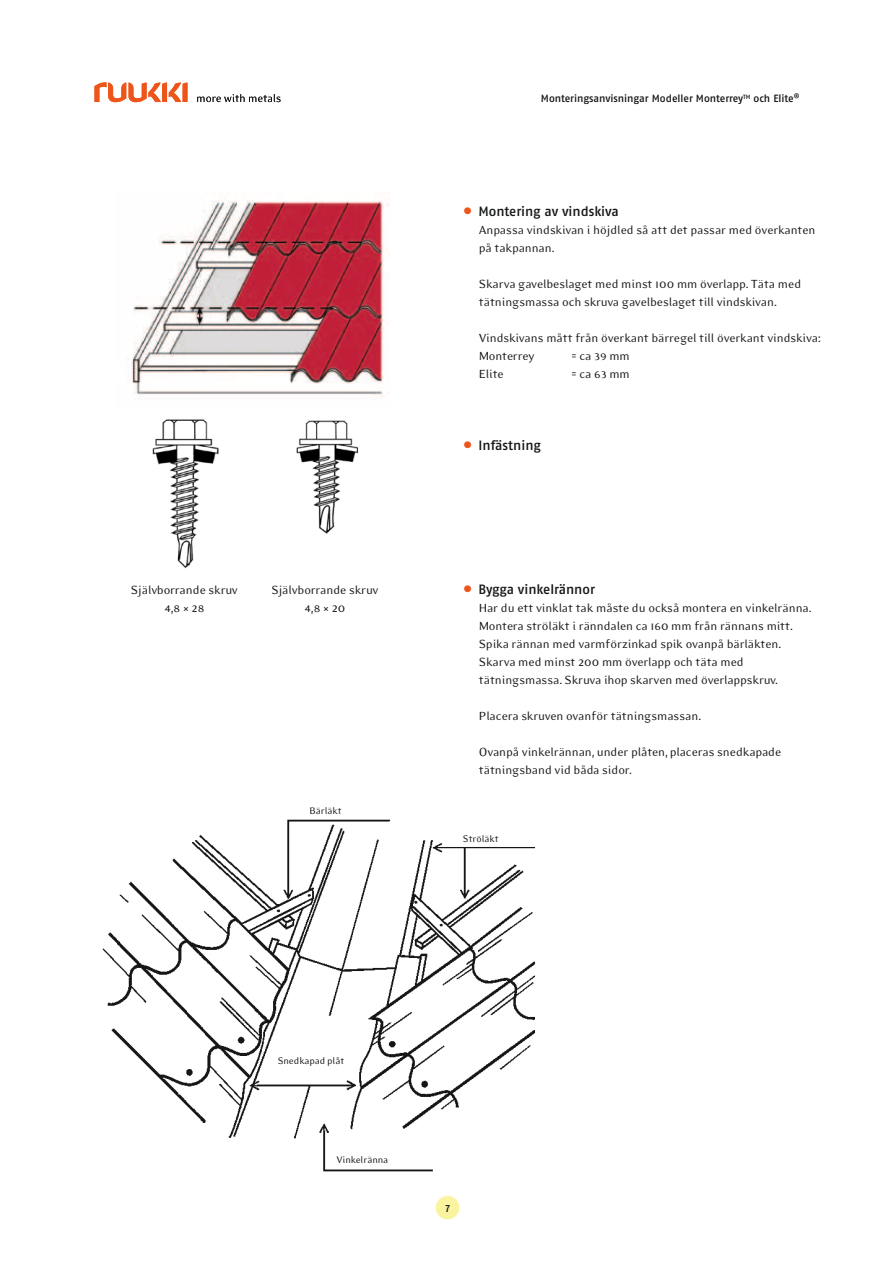
<style>
.page{position:relative;width:893px;height:1263px;background:#fff}
.page>*{position:absolute;margin:0;border:0;box-sizing:border-box;transform-origin:0 0}
.t1{font:13.5px/18px "Eidetic Modern";letter-spacing:-.01em;color:#151616}
.t2{font:13.5px "Fago No Med";letter-spacing:-.005em;color:#151616}
.t3{font:10.8px "Eidetic Modern";color:#151616}
.t4{font:10.5px "Fago No Med";letter-spacing:-.005em;color:#151616}
.t5{font:10.5px "Fago No Med Lf";color:#151616}
.s1{font-family:"Arial";font-weight:700;font-size:24px;color:#ed551a}
</style>
<div class="page">
<svg style="left:197px;top:94px;width:84px;height:8px"></svg>
<svg style="left:94px;top:82px;width:93px;height:20px"></svg>
<img style="left:296px;top:420px;width:63px;height:114px">
<img style="left:152px;top:419px;width:67px;height:150px">
<img style="left:131px;top:201px;width:259px;height:199px">
<img style="left:102px;top:819px;width:433px;height:400px">
<div style="left:436px;top:1196px;width:23px;height:23px;background:#faf4a0;border-radius:50%"></div>
<p class="t1" style="left:131px;top:581px;width:108px;text-align:center">Självborrande skruv<br>4,8 × 28</p>
<p class="t1" style="left:271px;top:581px;width:108px;text-align:center">Självborrande skruv<br>4,8 × 20</p>
<p class="t3" style="left:310px;top:805px;width:34px">Bärläkt</p>
<p class="t4" style="left:541px;top:92px;width:260px">Monteringsanvisningar Modeller Monterrey<sup>TM</sup> och Elite<sup>®</sup></p>
<p class="t2" style="left:463px;top:204px;width:157px"><span class="s1">•</span> Montering av vindskiva</p>
<p class="t1" style="left:479px;top:221px;width:338px">Anpassa vindskivan i höjdled så att det passar med överkanten på takpannan.</p>
<p class="t1" style="left:479px;top:275px;width:324px">Skarva gavelbeslaget med minst 100 mm överlapp. Täta med tätningsmassa och skruva gavelbeslaget till vindskivan.</p>
<p class="t1" style="left:479px;top:329px;width:344px">Vindskivans mått från överkant bärregel till överkant vindskiva:<br>Monterrey</p>
<p class="t1" style="left:571px;top:347px;width:60px">= ca 39 mm</p>
<p class="t1" style="left:479px;top:365px;width:26px">Elite</p>
<p class="t1" style="left:571px;top:365px;width:60px">= ca 63 mm</p>
<p class="t2" style="left:463px;top:438px;width:79px"><span class="s1">•</span> Infästning</p>
<p class="t2" style="left:463px;top:582px;width:133px"><span class="s1">•</span> Bygga vinkelrännor</p>
<p class="t1" style="left:479px;top:599px;width:334px">Har du ett vinklat tak måste du också montera en vinkelränna.<br>Montera ströläkt i ränndalen ca 160 mm från rännans mitt.<br>Spika rännan med varmförzinkad spik ovanpå bärläkten.<br>Skarva med minst 200 mm överlapp och täta med tätningsmassa. Skruva ihop skarven med överlappskruv.</p>
<p class="t1" style="left:479px;top:707px;width:224px">Placera skruven ovanför tätningsmassan.</p>
<p class="t1" style="left:479px;top:743px;width:304px">Ovanpå vinkelrännan, under plåten, placeras snedkapade tätningsband vid båda sidor.</p>
<p class="t3" style="left:463px;top:833px;width:37px">Ströläkt</p>
<p class="t3" style="left:278px;top:1055px;width:68px">Snedkapad plåt</p>
<p class="t3" style="left:337px;top:1154px;width:53px">Vinkelränna</p>
<p class="t5" style="left:445px;top:1202px;width:6px">7</p>
</div>
